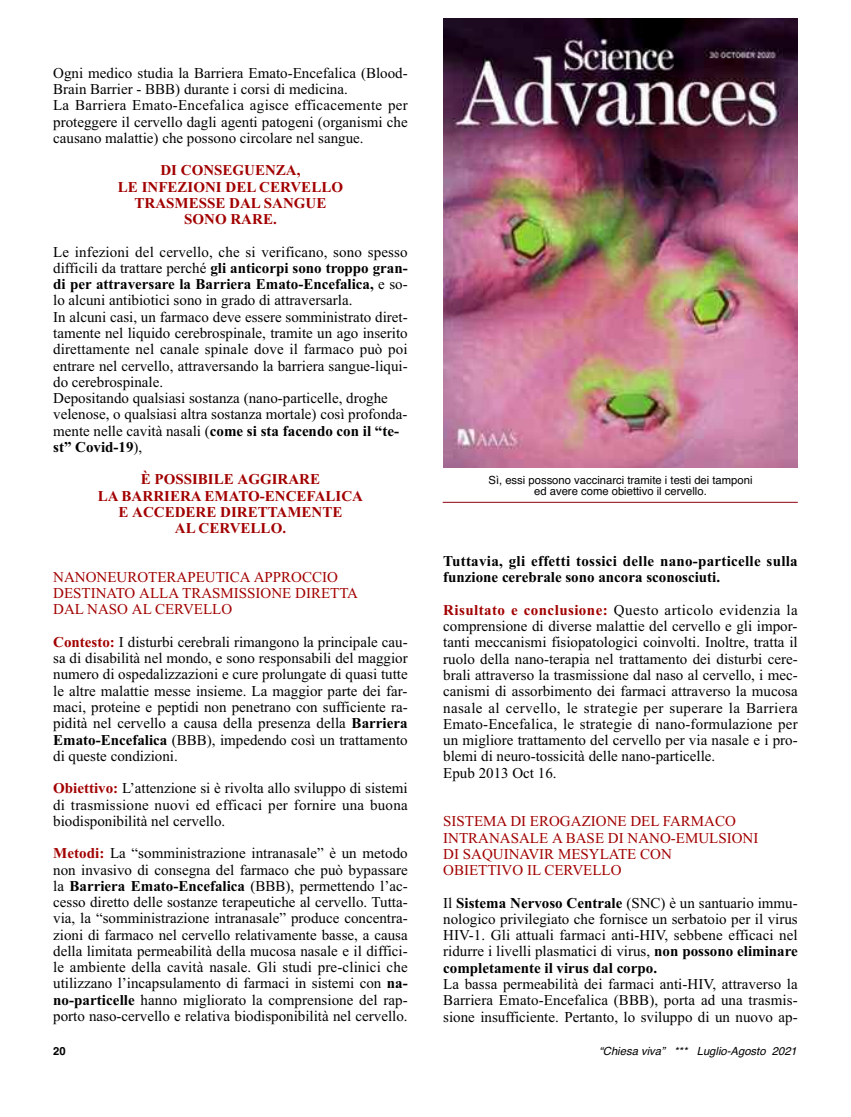
<style>
.page{position:relative;width:851px;height:1117px;background:#fff}
.page>*{position:absolute;margin:0;border:0;box-sizing:border-box;transform-origin:0 0}
.t1{font:15px/16.2px "Times New Roman";color:#000;text-align:justify}
.t2{font:15px/16.2px "Times New Roman";color:#a20000}
.t3{font:700 15px/16.2px "Times New Roman";color:#a20000;text-align:center}
.t4{font:700 15px/16.2px "Times New Roman";letter-spacing:.02em;color:#000}
.t5{font:11.25px/11.2px "Helvetica";color:#000;text-align:center}
.t6{font:italic 11.25px "Helvetica";color:#000}
.t7{font:700 11.25px "Helvetica";color:#000}
.s1{font-weight:700}
.s2{font-weight:700;color:#a20000}
</style>
<div class="page">
<img style="left:443px;top:18px;width:354px;height:450px">
<hr style="left:442px;top:502px;width:355px;height:1px;background:#8d000f">
<p class="t1" style="left:53px;top:64px;width:356px;text-align:left">Ogni medico studia la Barriera Emato-Encefalica (Blood-Brain Barrier - BBB) durante i corsi di medicina.<br>La Barriera Emato-Encefalica agisce efficacemente per proteggere il cervello dagli agenti patogeni (organismi che causano malattie) che possono circolare nel sangue.</p>
<p class="t3" style="left:118px;top:162px;width:226px">DI CONSEGUENZA,<br>LE INFEZIONI DEL CERVELLO<br>TRASMESSE DAL SANGUE<br>SONO RARE.</p>
<p class="t1" style="left:53px;top:243px;width:356px;text-align:left">Le infezioni del cervello, che si verificano, sono spesso difficili da trattare perché <span class="s1">gli anticorpi sono troppo gran&shy;di per attraversare la Barriera Emato-Encefalica,</span> e so&shy;lo alcuni antibiotici sono in grado di attraversarla.<br>In alcuni casi, un farmaco deve essere somministrato diret&shy;tamente nel liquido cerebrospinale, tramite un ago inserito direttamente nel canale spinale dove il farmaco può poi entrare nel cervello, attraversando la barriera sangue-liqui&shy;do cerebrospinale.<br>Depositando qualsiasi sostanza (nano-particelle, droghe velenose, o qualsiasi altra sostanza mortale) così profonda&shy;mente nelle cavità nasali (<span class="s1">come si sta facendo con il “te&shy;st” Covid-19</span>),</p>
<p class="t3" style="left:98px;top:471px;width:267px">È POSSIBILE AGGIRARE<br>LA BARRIERA EMATO-ENCEFALICA<br>E ACCEDERE DIRETTAMENTE<br>AL CERVELLO.</p>
<p class="t2" style="left:53px;top:568px;width:306px">NANONEUROTERAPEUTICA APPROCCIO<br>DESTINATO ALLA TRASMISSIONE DIRETTA<br>DAL NASO AL CERVELLO</p>
<p class="t1" style="left:53px;top:633px;width:356px"><span class="s2">Contesto:</span> I disturbi cerebrali rimangono la principale cau&shy;sa di disabilità nel mondo, e sono responsabili del maggior numero di ospedalizzazioni e cure prolungate di quasi tutte le altre malattie messe insieme. La maggior parte dei far&shy;maci, proteine e peptidi non penetrano con sufficiente ra&shy;pidità nel cervello a causa della presenza della <span class="s1">Barriera Emato-Encefalica</span> (BBB), impedendo così un trattamento di queste condizioni.</p>
<p class="t1" style="left:53px;top:779px;width:356px"><span class="s2">Obiettivo:</span> L’attenzione si è rivolta allo sviluppo di sistemi di trasmissione nuovi ed efficaci per fornire una buona biodisponibilità nel cervello.</p>
<p class="t1" style="left:53px;top:844px;width:356px"><span class="s2">Metodi:</span> La “somministrazione intranasale” è un metodo non invasivo di consegna del farmaco che può bypassare la <span class="s1">Barriera Emato-Encefalica</span> (BBB), permettendo l’ac&shy;cesso diretto delle sostanze terapeutiche al cervello. Tutta&shy;via, la “somministrazione intranasale” produce concentra&shy;zioni di farmaco nel cervello relativamente basse, a causa della limitata permeabilità della mucosa nasale e il diffici&shy;le ambiente della cavità nasale. Gli studi pre-clinici che utilizzano l’incapsulamento di farmaci in sistemi con <span class="s1">na&shy;no-particelle</span> hanno migliorato la comprensione del rap&shy;porto naso-cervello e relativa biodisponibilità nel cervello.</p>
<p class="t5" style="left:488px;top:474px;width:265px">Sì, essi possono vaccinarci tramite i testi dei tamponi ed avere come obiettivo il cervello.</p>
<p class="t4" style="left:443px;top:552px;width:356px">Tuttavia, gli effetti tossici delle nano-particelle sulla funzione cerebrale sono ancora sconosciuti.</p>
<p class="t1" style="left:443px;top:601px;width:356px;text-align:left"><span class="s2">Risultato e conclusione:</span> Questo articolo evidenzia la comprensione di diverse malattie del cervello e gli impor&shy;tanti meccanismi fisiopatologici coinvolti. Inoltre, tratta il ruolo della nano-terapia nel trattamento dei disturbi cere&shy;brali attraverso la trasmissione dal naso al cervello, i mec&shy;canismi di assorbimento dei farmaci attraverso la mucosa nasale al cervello, le strategie per superare la Barriera Emato-Encefalica, le strategie di nano-formulazione per un migliore trattamento del cervello per via nasale e i pro&shy;blemi di neuro-tossicità delle nano-particelle.<br>Epub 2013 Oct 16.</p>
<p class="t2" style="left:443px;top:812px;width:316px">SISTEMA DI EROGAZIONE DEL FARMACO<br>INTRANASALE A BASE DI NANO-EMULSIONI<br>DI SAQUINAVIR MESYLATE CON<br>OBIETTIVO IL CERVELLO</p>
<p class="t1" style="left:443px;top:894px;width:356px">Il <span class="s1">Sistema Nervoso Centrale</span> (SNC) è un santuario immu&shy;nologico privilegiato che fornisce un serbatoio per il virus HIV-1. Gli attuali farmaci anti-HIV, sebbene efficaci nel ridurre i livelli plasmatici di virus, <span class="s1">non possono eliminare completamente il virus dal corpo.</span></p>
<p class="t1" style="left:443px;top:975px;width:356px">La bassa permeabilità dei farmaci anti-HIV, attraverso la Barriera Emato-Encefalica (BBB), porta ad una trasmis&shy;sione insufficiente. Pertanto, lo sviluppo di un nuovo ap-</p>
<p class="t7" style="left:53px;top:1044px;width:14px">20</p>
<p class="t6" style="left:599px;top:1044px;width:199px">“Chiesa viva” *** Luglio-Agosto 2021</p>
</div>
